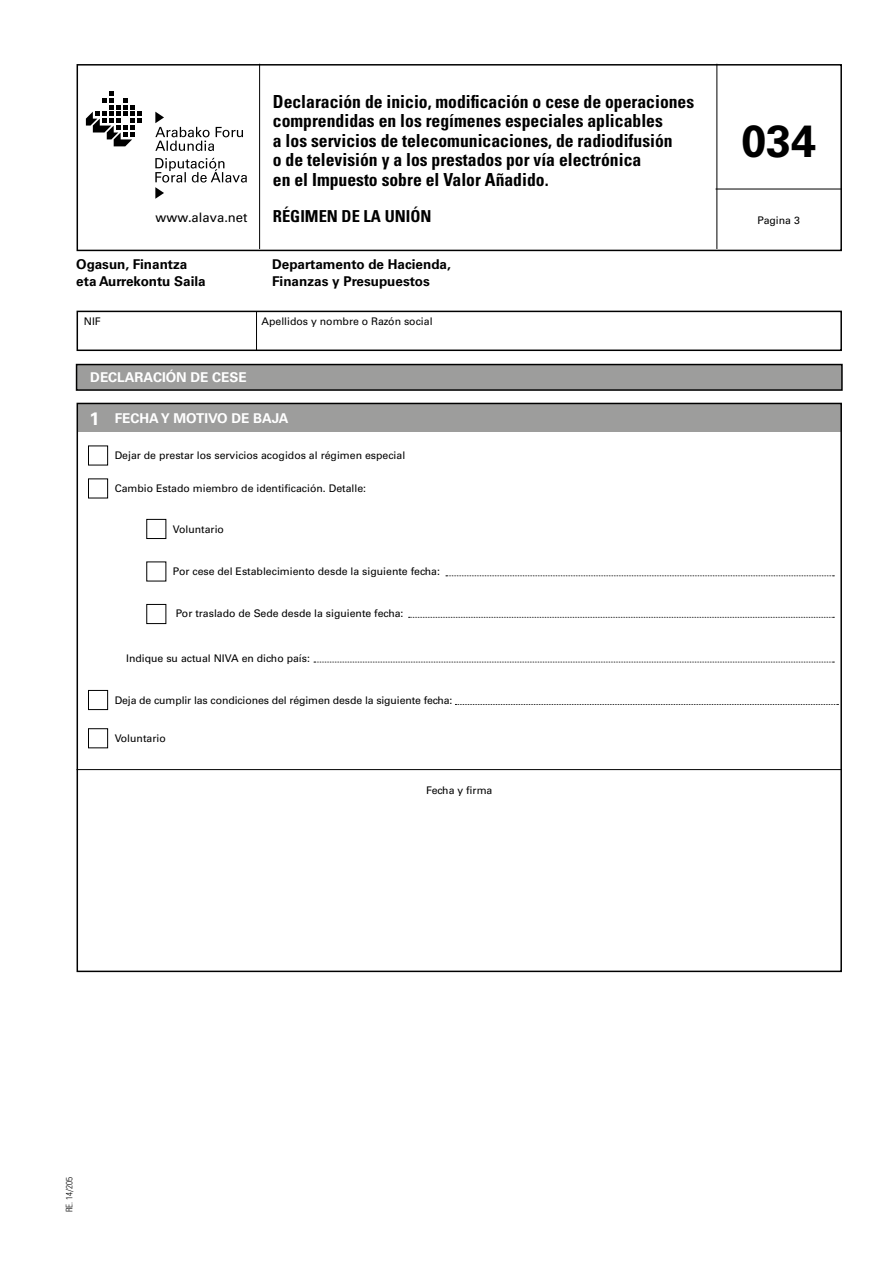
<style>
.page{position:relative;width:893px;height:1263px;background:#fff}
.page>*{position:absolute;margin:0;border:0;box-sizing:border-box;transform-origin:0 0}
.t1{font:700 45px "Univers LT Std";color:#000}
.t2{font:700 condensed 18px/19.5px "Univers LT Std";color:#000}
.t3{font:700 condensed 16.5px "Univers LT Std";color:#000}
.t4{font:700 13.5px/16.5px "Univers LT Std";color:#000}
.t5{font:700 13.5px "Univers LT Std";color:#fff}
.t6{font:13.05px "Univers LT Std";color:#000}
.t7{font:10.5px "Univers LT Std";color:#000}
.t8{font:300 condensed 9px "Univers LT Std";color:#000}
.s1{font-size:18px}
</style>
<div class="page">
<div style="left:77px;top:64px;width:765px;height:187px;border:2px solid #000"></div>
<hr style="left:716px;top:64px;width:1px;height:185px;background:#000">
<hr style="left:259px;top:64px;width:1px;height:185px;background:#000">
<svg style="left:86px;top:91px;width:55px;height:55px"></svg>
<svg style="left:155px;top:112px;width:88px;height:39px"></svg>
<svg style="left:155px;top:158px;width:92px;height:41px"></svg>
<div style="left:77px;top:311px;width:765px;height:40px;border:2px solid #000"></div>
<hr style="left:716px;top:189px;width:126px;height:1px;background:#000">
<hr style="left:256px;top:311px;width:1px;height:39px;background:#000">
<div style="left:77px;top:364px;width:765px;height:26px;background:#9d9d9c"></div>
<div style="left:76px;top:364px;width:767px;height:27px;border:2px solid #000"></div>
<div style="left:78px;top:404px;width:763px;height:27px;background:#9d9d9c"></div>
<div style="left:88px;top:445px;width:20px;height:20px;border:1px solid #000"></div>
<div style="left:88px;top:690px;width:20px;height:20px;border:1px solid #000"></div>
<svg style="left:446px;top:575px;width:388px;height:1px"></svg>
<svg style="left:409px;top:617px;width:425px;height:1px"></svg>
<svg style="left:314px;top:662px;width:520px;height:1px"></svg>
<div style="left:88px;top:478px;width:20px;height:20px;border:1px solid #000"></div>
<div style="left:88px;top:728px;width:20px;height:20px;border:1px solid #000"></div>
<div style="left:146px;top:519px;width:20px;height:20px;border:1px solid #000"></div>
<div style="left:146px;top:604px;width:20px;height:20px;border:1px solid #000"></div>
<svg style="left:455px;top:704px;width:383px;height:1px"></svg>
<hr style="left:77px;top:769px;width:765px;height:1px;background:#000">
<p class="t6" style="left:156px;top:210px;width:93px">www.alava.net</p>
<p class="t2" style="left:273px;top:91px;width:423px">Declaración de inicio, modificación o cese de operaciones comprendidas en los regímenes especiales aplicables<br>a los servicios de telecomunicaciones, de radiodifusión<br>o de televisión y a los prestados por vía electrónica<br>en el Impuesto sobre el Valor Añadido.</p>
<h3 class="t3" style="left:273px;top:206px;width:160px">RÉGIMEN DE LA UNIÓN</h3>
<p class="t4" style="left:76px;top:256px;width:131px">Ogasun, Finantza eta Aurrekontu Saila</p>
<p class="t4" style="left:272px;top:256px;width:180px">Departamento de Hacienda,<br>Finanzas y Presupuestos</p>
<p class="t7" style="left:84px;top:315px;width:18px">NIF</p>
<p class="t7" style="left:261px;top:315px;width:173px">Apellidos y nombre o Razón social</p>
<p class="t5" style="left:90px;top:369px;width:158px">DECLARACIÓN DE CESE</p>
<p class="t5" style="left:90px;top:410px;width:201px"><span class="s1">1</span> FECHA Y MOTIVO DE BAJA</p>
<p class="t7" style="left:115px;top:449px;width:292px">Dejar de prestar los servicios acogidos al régimen especial</p>
<p class="t7" style="left:115px;top:482px;width:253px">Cambio Estado miembro de identificación. Detalle:</p>
<p class="t7" style="left:173px;top:523px;width:53px">Voluntario</p>
<p class="t7" style="left:173px;top:565px;width:268px">Por cese del Establecimiento desde la siguiente fecha:</p>
<p class="t7" style="left:176px;top:607px;width:229px">Por traslado de Sede desde la siguiente fecha:</p>
<p class="t7" style="left:126px;top:652px;width:185px">Indique su actual NIVA en dicho país:</p>
<p class="t7" style="left:115px;top:694px;width:339px">Deja de cumplir las condiciones del régimen desde la siguiente fecha:</p>
<p class="t7" style="left:115px;top:732px;width:53px">Voluntario</p>
<p class="t7" style="left:426px;top:784px;width:68px">Fecha y firma</p>
<h1 class="t1" style="left:741px;top:114px;width:77px">034</h1>
<p class="t7" style="left:758px;top:215px;width:44px">Pagina 3</p>
<p class="t8" style="left:64px;top:1212px;width:37px;rotate:-90deg">RE. 14/205</p>
</div>
